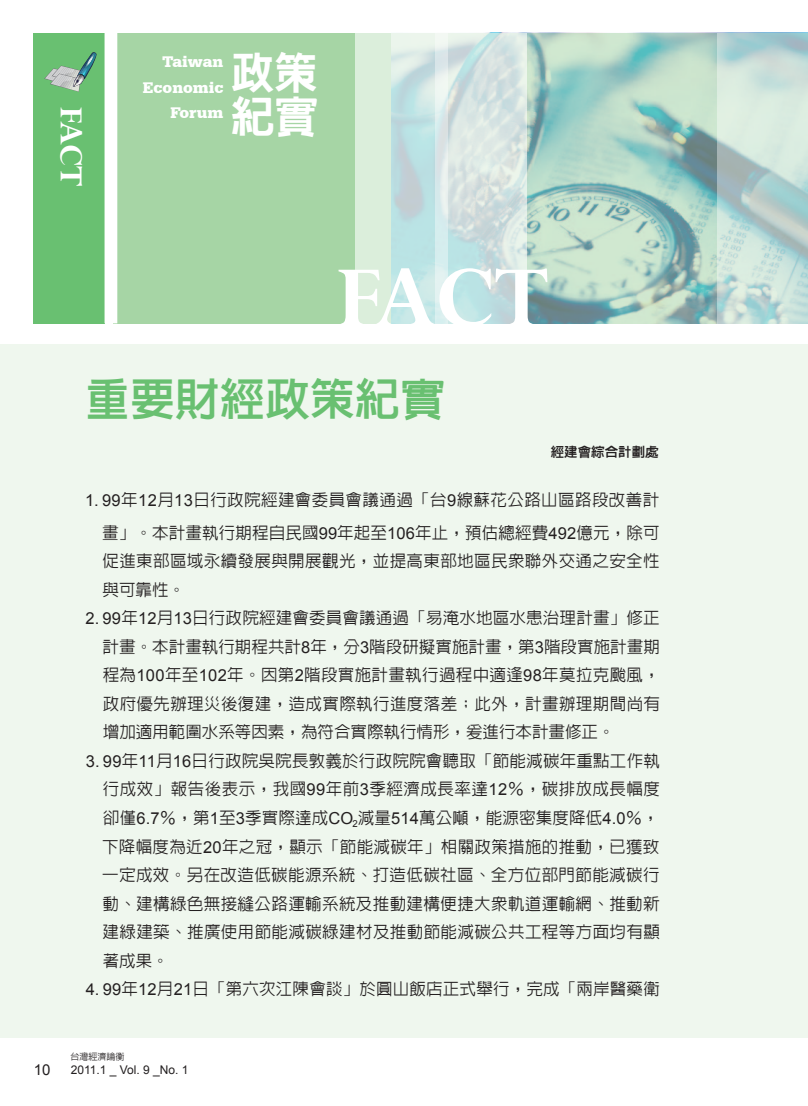
<style>
.page{position:relative;width:808px;height:1106px;background:#fff}
.page>*{position:absolute;margin:0;border:0;box-sizing:border-box;transform-origin:0 0}
.t1{font:700 96.15px "Perpetua";color:#fff}
.t2{font:45px "Lin Gothic Extra";color:#69c071}
.t3{font:800 43.35px/43.3px "Lin Gothic";color:#fff}
.t4{font:700 36px "Perpetua";color:#fff}
.t5{font:500 16.5px/28.5px "Lin Gothic";letter-spacing:.025em;color:#231f20;text-align:justify}
.t6{font:900 16.2px/25.2px "Serifa BT";color:#fff;text-align:right}
.t7{font:15px "Arial";color:#231f20}
.t8{font:13.5px "Lin Gothic Extra";color:#231f20}
.t9{font:12px "Arial";color:#231f20}
.t10{font:500 9px "Lin Gothic";color:#231f20}
.s1{font-family:"Arial";font-weight:400}
</style>
<div class="page">
<div style="left:113px;top:33px;width:695px;height:290px;background:#a6d5a5"></div>
<img style="left:527px;top:33px;width:191px;height:290px">
<div style="left:33px;top:33px;width:72px;height:290px;background:#69c071"></div>
<div style="left:105px;top:0;width:12px;height:323px;background:#fff"></div>
<svg style="left:356px;top:33px;width:171px;height:290px;background:#cfe4e0"></svg>
<svg style="left:435px;top:33px;width:12px;height:290px;background:#deeded"></svg>
<svg style="left:718px;top:33px;width:90px;height:290px;background:#c3dad5"></svg>
<div style="left:0;top:344px;width:808px;height:694px;background:#eff7ee"></div>
<svg style="left:44px;top:52px;width:53px;height:40px"></svg>
<h3 class="t4" style="left:94px;top:106px;width:82px;rotate:90deg">FACT</h3>
<p class="t6" style="left:143px;top:49px;width:82px">Taiwan<br>Economic<br>Forum</p>
<h3 class="t3" style="left:231px;top:51px;width:88px">政策紀實</h3>
<h1 class="t1" style="left:335px;top:238px;width:215px">FACT</h1>
<h2 class="t2" style="left:85px;top:376px;width:361px">重要財經政策紀實</h2>
<p class="t8" style="left:551px;top:444px;width:109px">經建會綜合計劃處</p>
<p class="t5" style="left:85px;top:483px;width:576px;line-height:33px;text-align:right"><span class="s1">1. 99</span>年<span class="s1">12</span>月<span class="s1">13</span>日行政院經建會委員會議通過「台<span class="s1">9</span>線蘇花公路山區路段改善計畫」。本計畫執行期程自民國<span class="s1">99</span>年起至<span class="s1">106</span>年止，預估總經費<span class="s1">492</span>億元，除可</p>
<p class="t5" style="left:102px;top:547px;width:559px">促進東部區域永續發展與開展觀光，並提高東部地區民眾聯外交通之安全性與可靠性。</p>
<p class="t5" style="left:103px;top:604px;width:559px;text-indent:-17px"><span class="s1">2. 99</span>年<span class="s1">12</span>月<span class="s1">13</span>日行政院經建會委員會議通過「易淹水地區水患治理計畫」修正計畫。本計畫執行期程共計<span class="s1">8</span>年，分<span class="s1">3</span>階段研擬實施計畫，第<span class="s1">3</span>階段實施計畫期程為<span class="s1">100</span>年至<span class="s1">102</span>年。因第<span class="s1">2</span>階段實施計畫執行過程中適逢<span class="s1">98</span>年莫拉克颱風，政府優先辦理災後復建，造成實際執行進度落差；此外，計畫辦理期間尚有增加適用範圍水系等因素，為符合實際執行情形，爰進行本計畫修正。</p>
<p class="t5" style="left:102px;top:746px;width:559px;text-indent:-16px"><span class="s1">3. 99</span>年<span class="s1">11</span>月<span class="s1">16</span>日行政院吳院長敦義於行政院院會聽取「節能減碳年重點工作執行成效」報告後表示，我國<span class="s1">99</span>年前<span class="s1">3</span>季經濟成長率達<span class="s1">12</span>％，碳排放成長幅度卻僅<span class="s1">6.7</span>％，第<span class="s1">1</span>至<span class="s1">3</span>季實際達成<span class="s1">CO</span><sub>2</sub>減量<span class="s1">514</span>萬公噸，能源密集度降低<span class="s1">4.0</span>％，下降幅度為近<span class="s1">20</span>年之冠，顯示「節能減碳年」相關政策措施的推動，已獲致一定成效。另在改造低碳能源系統、打造低碳社區、全方位部門節能減碳行動、建構綠色無接縫公路運輸系統及推動建構便捷大眾軌道運輸網、推動新建綠建築、推廣使用節能減碳綠建材及推動節能減碳公共工程等方面均有顯著成果。</p>
<p class="t5" style="left:86px;top:974px;width:575px"><span class="s1">4. 99</span>年<span class="s1">12</span>月<span class="s1">21</span>日「第六次江陳會談」於圓山飯店正式舉行，完成「兩岸醫藥衛</p>
<p class="t10" style="left:71px;top:1052px;width:55px">台灣經濟論衡</p>
<p class="t7" style="left:34px;top:1059px;width:18px">10</p>
<p class="t9" style="left:71px;top:1061px;width:119px">2011.1 _ Vol. 9 _No. 1</p>
</div>
